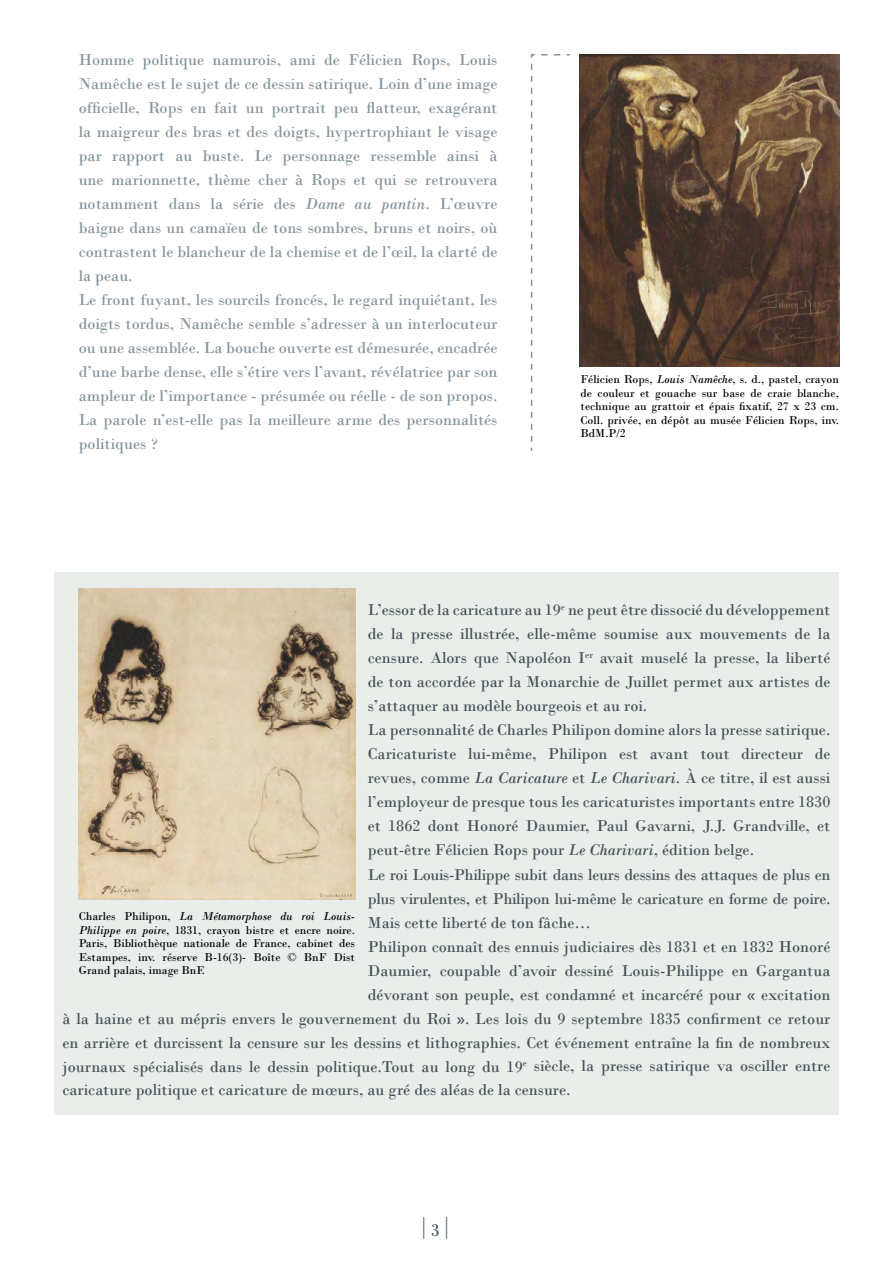
<style>
.page{position:relative;width:893px;height:1263px;background:#fff}
.page>*{position:absolute;margin:0;border:0;box-sizing:border-box;transform-origin:0 0}
.t1{font:18px "Bodoni";color:#465056}
.t2{font:16.5px "Bodoni";color:#465056}
.t3{font:16.5px/24px "Bodoni";color:#84949c}
.t4{font:16.5px "Bodoni";letter-spacing:-.02em;color:#465056}
.t5{font:12px/13.5px "Bodoni";color:#000;text-align:justify}
.s1{font-style:italic}
</style>
<div class="page">
<svg style="left:423px;top:1217px;width:1px;height:22px"></svg>
<svg style="left:446px;top:1217px;width:1px;height:22px"></svg>
<div style="left:54px;top:572px;width:785px;height:542px;background:#e9eeeb"></div>
<img style="left:79px;top:589px;width:276px;height:311px">
<img style="left:579px;top:54px;width:260px;height:312px">
<svg style="left:530px;top:54px;width:40px;height:397px"></svg>
<p class="t3" style="left:79px;top:48px;width:420px">Homme politique namurois, ami de Félicien Rops, Louis Namêche est le sujet de ce dessin satirique. Loin d’une image officielle, Rops en fait un portrait peu flatteur, exagérant la maigreur des bras et des doigts, hypertrophiant le visage par rapport au buste. Le personnage ressemble ainsi à une marionnette, thème cher à Rops et qui se retrouvera notamment dans la série des <span class="s1">Dame au pantin</span>. L’œuvre baigne dans un camaïeu de tons sombres, bruns et noirs, où contrastent le blancheur de la chemise et de l’œil, la clarté de la peau.<br>Le front fuyant, les sourcils froncés, le regard inquiétant, les doigts tordus, Namêche semble s’adresser à un interlocuteur ou une assemblée. La bouche ouverte est démesurée, encadrée d’une barbe dense, elle s’étire vers l’avant, révélatrice par son ampleur de l’importance - présumée ou réelle - de son propos.<br>La parole n’est-elle pas la meilleure arme des personnalités politiques ?</p>
<p class="t5" style="left:580px;top:372px;width:260px">Félicien Rops, <span class="s1">Louis Namêche</span>, s. d., pastel, crayon de couleur et gouache sur base de craie blanche, technique au grattoir et épais fixatif, 27 x 23 cm.<br>Coll. privée, en dépôt au musée Félicien Rops, inv.<br>BdM.P/2</p>
<p class="t2" style="left:368px;top:600px;width:464px">L’essor de la caricature au 19<sup>e</sup> ne peut être dissocié du développement</p>
<p class="t2" style="left:368px;top:624px;width:464px">de la presse illustrée, elle-même soumise aux mouvements de la</p>
<p class="t2" style="left:368px;top:648px;width:464px">censure. Alors que Napoléon I<sup>er</sup> avait muselé la presse, la liberté</p>
<p class="t2" style="left:368px;top:672px;width:464px">de ton accordée par la Monarchie de Juillet permet aux artistes de</p>
<p class="t2" style="left:368px;top:696px;width:281px">s’attaquer au modèle bourgeois et au roi.</p>
<p class="t2" style="left:368px;top:720px;width:464px">La personnalité de Charles Philipon domine alors la presse satirique.</p>
<p class="t2" style="left:368px;top:744px;width:464px">Caricaturiste lui-même, Philipon est avant tout directeur de</p>
<p class="t2" style="left:368px;top:768px;width:464px">revues, comme <span class="s1">La Caricature</span> et <span class="s1">Le Charivari</span>. À ce titre, il est aussi</p>
<p class="t2" style="left:368px;top:792px;width:464px">l’employeur de presque tous les caricaturistes importants entre 1830</p>
<p class="t2" style="left:368px;top:816px;width:464px">et 1862 dont Honoré Daumier, Paul Gavarni, J.J. Grandville, et</p>
<p class="t2" style="left:368px;top:840px;width:388px">peut-être Félicien Rops pour <span class="s1">Le Charivari</span>, édition belge.</p>
<p class="t4" style="left:368px;top:864px;width:464px">Le roi Louis-Philippe subit dans leurs dessins des attaques de plus en</p>
<p class="t4" style="left:368px;top:888px;width:464px">plus virulentes, et Philipon lui-même le caricature en forme de poire.</p>
<p class="t2" style="left:368px;top:912px;width:225px">Mais cette liberté de ton fâche…</p>
<p class="t2" style="left:368px;top:936px;width:464px">Philipon connaît des ennuis judiciaires dès 1831 et en 1832 Honoré</p>
<p class="t2" style="left:368px;top:960px;width:464px">Daumier, coupable d’avoir dessiné Louis-Philippe en Gargantua</p>
<p class="t2" style="left:368px;top:984px;width:464px">dévorant son peuple, est condamné et incarcéré pour « excitation</p>
<p class="t2" style="left:63px;top:1008px;width:769px">à la haine et au mépris envers le gouvernement du Roi ». Les lois du 9 septembre 1835 confirment ce retour</p>
<p class="t2" style="left:63px;top:1032px;width:769px">en arrière et durcissent la censure sur les dessins et lithographies. Cet événement entraîne la fin de nombreux</p>
<p class="t2" style="left:63px;top:1056px;width:769px">journaux spécialisés dans le dessin politique.Tout au long du 19<sup>e</sup> siècle, la presse satirique va osciller entre</p>
<p class="t2" style="left:63px;top:1080px;width:510px">caricature politique et caricature de mœurs, au gré des aléas de la censure.</p>
<p class="t5" style="left:79px;top:910px;width:278px">Charles Philipon, <span class="s1">La Métamorphose du roi Louis-Philippe en poire</span>, 1831, crayon bistre et encre noire.<br>Paris, Bibliothèque nationale de France, cabinet des Estampes, inv. réserve B-16(3)- Boîte © BnF Dist Grand palais, image BnF.</p>
<p class="t1" style="left:431px;top:1219px;width:10px">3</p>
</div>
